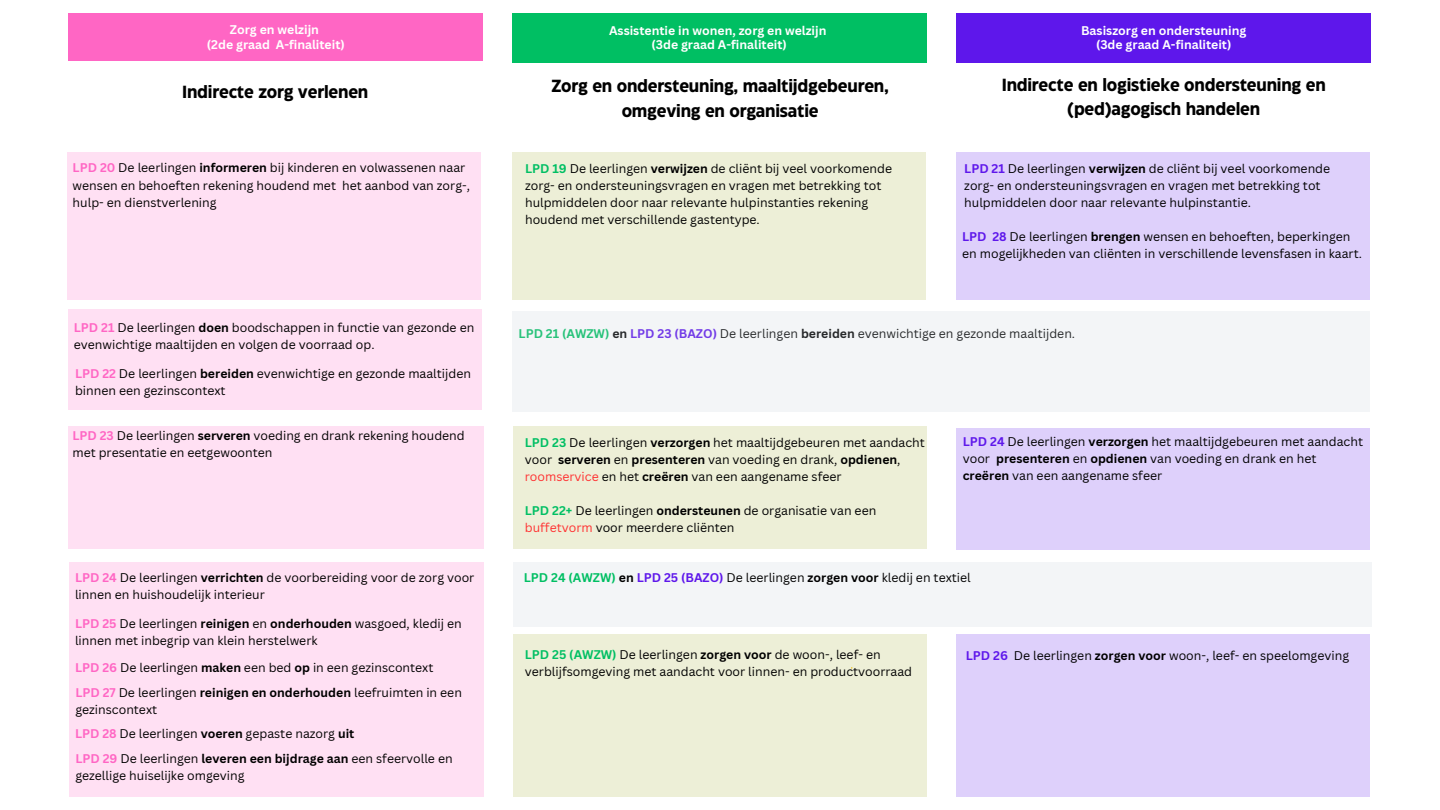
<style>
.page{position:relative;width:1440px;height:810px;background:#fff}
.page>*{position:absolute;margin:0;border:0;box-sizing:border-box;transform-origin:0 0}
.t1{font:700 17.5px/24.5px "Eastman Grotesque";letter-spacing:-.01em;color:#000;text-align:center}
.t2{font:12.3px/17.1px "Canva Sans";color:#000}
.t3{font:700 12.3px/14.6px "Canva Sans";color:#fff;text-align:center}
.s1{font-weight:700;color:#ff66c4}
.s2{font-weight:700}
.s3{font-weight:700;color:#00bf63}
.s4{font-weight:700;color:#5e17eb}
.s5{color:#ff3131}
</style>
<div class="page">
<div style="left:69px;top:13px;width:414px;height:48px;background:#ff66c4"></div>
<div style="left:512px;top:13px;width:414px;height:49px;background:#00bf63"></div>
<div style="left:957px;top:13px;width:414px;height:49px;background:#5e17eb"></div>
<div style="left:68px;top:152px;width:413px;height:147px;background:#ffe0f3"></div>
<div style="left:512px;top:152px;width:414px;height:147px;background:#edefd7"></div>
<div style="left:513px;top:562px;width:859px;height:64px;background:#f3f5f7"></div>
<div style="left:69px;top:309px;width:413px;height:101px;background:#ffe0f3"></div>
<div style="left:513px;top:311px;width:857px;height:101px;background:#f3f5f7"></div>
<div style="left:69px;top:426px;width:415px;height:123px;background:#ffe0f3"></div>
<div style="left:513px;top:427px;width:414px;height:122px;background:#edefd7"></div>
<div style="left:70px;top:562px;width:414px;height:235px;background:#ffe0f3"></div>
<div style="left:513px;top:635px;width:414px;height:162px;background:#edefd7"></div>
<div style="left:956px;top:635px;width:414px;height:162px;background:#ded0fb"></div>
<div style="left:956px;top:428px;width:414px;height:121px;background:#ded0fb"></div>
<div style="left:956px;top:152px;width:413px;height:147px;background:#ded0fb"></div>
<h2 class="t3" style="left:207px;top:22px;width:139px">Zorg en welzijn<br>(2de graad A-finaliteit)</h2>
<h2 class="t3" style="left:609px;top:23px;width:219px">Assistentie in wonen, zorg en welzijn (3de graad A-finaliteit)</h2>
<h2 class="t3" style="left:1081px;top:23px;width:167px">Basiszorg en ondersteuning (3de graad A-finaliteit)</h2>
<h1 class="t1" style="left:182px;top:81px;width:188px">Indirecte zorg verlenen</h1>
<h1 class="t1" style="left:551px;top:75px;width:339px">Zorg en ondersteuning, maaltijdgebeuren, omgeving en organisatie</h1>
<p class="t1" style="left:1002px;top:74px;width:326px">Indirecte en logistieke ondersteuning en (ped)agogisch handelen</p>
<p class="t2" style="left:73px;top:159px;width:399px"><span class="s1">LPD 20</span> De leerlingen <span class="s2">informeren</span> bij kinderen en volwassenen naar wensen en behoeften rekening houdend met het aanbod van zorg-, hulp- en dienstverlening</p>
<p class="t2" style="left:525px;top:160px;width:369px"><span class="s3">LPD 19</span> De leerlingen <span class="s2">verwijzen</span> de cliënt bij veel voorkomende zorg- en ondersteuningsvragen en vragen met betrekking tot hulpmiddelen door naar relevante hulpinstanties rekening houdend met verschillende gastentype.</p>
<p class="t2" style="left:964px;top:160px;width:367px"><span class="s4">LPD 21</span> De leerlingen <span class="s2">verwijzen</span> de cliënt bij veel voorkomende zorg- en ondersteuningsvragen en vragen met betrekking tot hulpmiddelen door naar relevante hulpinstantie.</p>
<p class="t2" style="left:962px;top:227px;width:401px"><span class="s4">LPD 28</span> De leerlingen <span class="s2">brengen</span> wensen en behoeften, beperkingen en mogelijkheden van cliënten in verschillende levensfasen in kaart.</p>
<p class="t2" style="left:74px;top:318px;width:402px"><span class="s1">LPD 21</span> De leerlingen <span class="s2">doen</span> boodschappen in functie van gezonde en evenwichtige maaltijden en volgen de voorraad op.</p>
<p class="t2" style="left:75px;top:365px;width:397px"><span class="s1">LPD 22</span> De leerlingen <span class="s2">bereiden</span> evenwichtige en gezonde maaltijden binnen een gezinscontext</p>
<p class="t2" style="left:72px;top:426px;width:394px"><span class="s1">LPD 23</span> De leerlingen <span class="s2">serveren</span> voeding en drank rekening houdend met presentatie en eetgewoonten</p>
<p class="t2" style="left:525px;top:434px;width:401px"><span class="s3">LPD 23</span> De leerlingen <span class="s2">verzorgen</span> het maaltijdgebeuren met aandacht voor <span class="s2">serveren</span> en <span class="s2">presenteren</span> van voeding en drank, <span class="s2">opdienen</span>, <span class="s5">roomservice</span> en het <span class="s2">creëren</span> van een aangename sfeer</p>
<p class="t2" style="left:525px;top:502px;width:353px"><span class="s3">LPD 22+</span> De leerlingen <span class="s2">ondersteunen</span> de organisatie van een <span class="s5">buffetvorm</span> voor meerdere cliënten</p>
<p class="t2" style="left:519px;top:324px;width:558px"><span class="s3">LPD 21 (AWZW)</span> <span class="s2">en</span> <span class="s4">LPD 23 (BAZO)</span> De leerlingen <span class="s2">bereiden</span> evenwichtige en gezonde maaltijden.</p>
<p class="t2" style="left:963px;top:433px;width:402px"><span class="s4">LPD 24</span> De leerlingen <span class="s2">verzorgen</span> het maaltijdgebeuren met aandacht voor <span class="s2">presenteren</span> en <span class="s2">opdienen</span> van voeding en drank en het <span class="s2">creëren</span> van een aangename sfeer</p>
<p class="t2" style="left:75px;top:569px;width:401px"><span class="s1">LPD 24</span> De leerlingen <span class="s2">verrichten</span> de voorbereiding voor de zorg voor linnen en huishoudelijk interieur</p>
<p class="t2" style="left:75px;top:614px;width:388px"><span class="s1">LPD 25</span> De leerlingen <span class="s2">reinigen</span> en <span class="s2">onderhouden</span> wasgoed, kledij en linnen met inbegrip van klein herstelwerk</p>
<p class="t2" style="left:75px;top:659px;width:360px"><span class="s1">LPD 26</span> De leerlingen <span class="s2">maken</span> een bed <span class="s2">op</span> in een gezinscontext</p>
<p class="t2" style="left:75px;top:683px;width:388px"><span class="s1">LPD 27</span> De leerlingen <span class="s2">reinigen en onderhouden</span> leefruimten in een gezinscontext</p>
<h1 class="t2" style="left:75px;top:749px;width:379px"><span class="s1">LPD 29</span> De leerlingen <span class="s2">leveren een bijdrage aan</span> een sfeervolle en gezellige huiselijke omgeving</h1>
<p class="t2" style="left:75px;top:725px;width:281px"><span class="s1">LPD 28</span> De leerlingen <span class="s2">voeren</span> gepaste nazorg <span class="s2">uit</span></p>
<p class="t2" style="left:524px;top:569px;width:448px"><span class="s3">LPD 24 (AWZW)</span> <span class="s2">en</span> <span class="s4">LPD 25 (BAZO)</span> De leerlingen <span class="s2">zorgen voor</span> kledij en textiel</p>
<p class="t2" style="left:525px;top:646px;width:389px"><span class="s3">LPD 25 (AWZW)</span> De leerlingen <span class="s2">zorgen voor</span> de woon-, leef- en verblijfsomgeving met aandacht voor linnen- en productvoorraad</p>
<p class="t2" style="left:966px;top:646px;width:385px"><span class="s4">LPD 26</span> De leerlingen <span class="s2">zorgen voor</span> woon-, leef- en speelomgeving</p>
</div>
